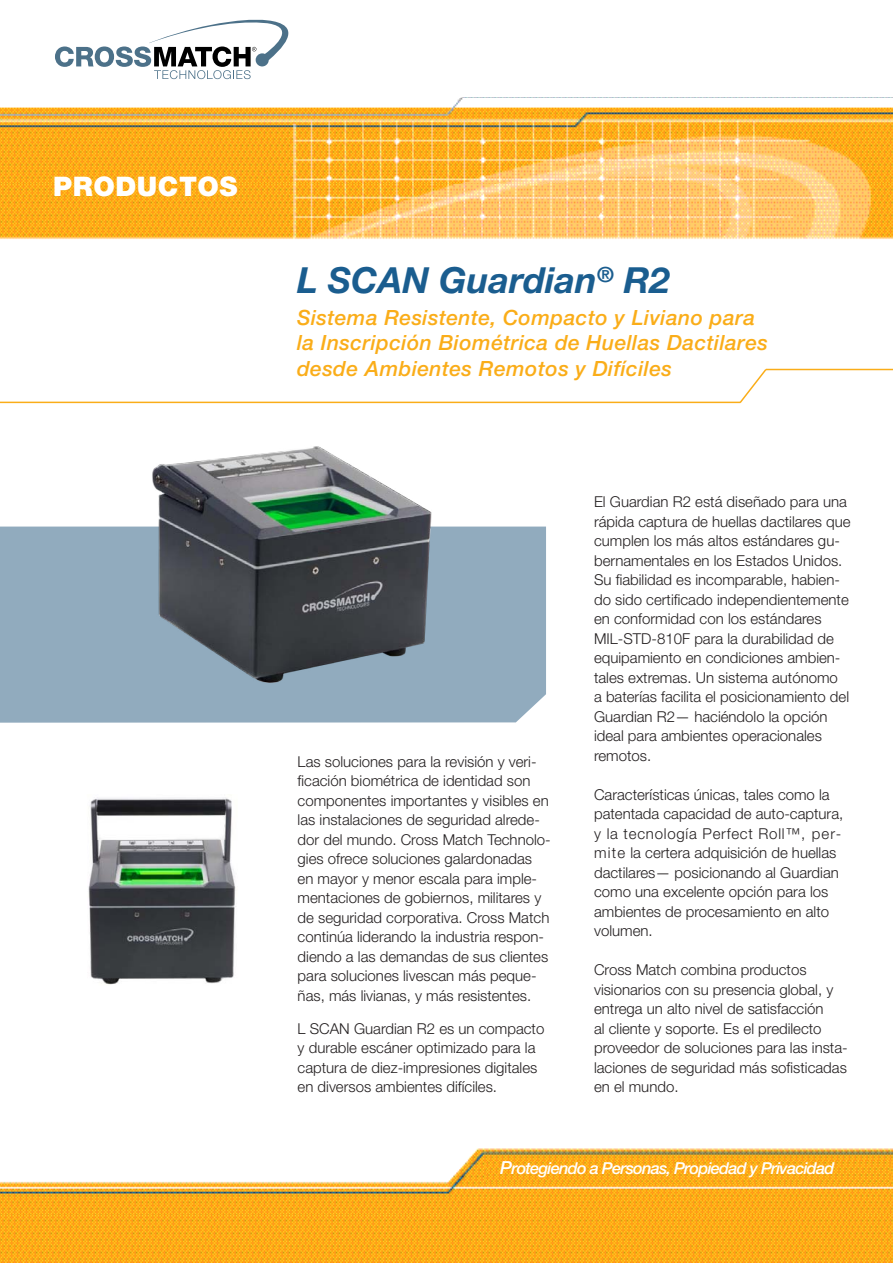
<style>
.page{position:relative;width:893px;height:1263px;background:#fff}
.page>*{position:absolute;margin:0;border:0;box-sizing:border-box;transform-origin:0 0}
.t1{font:italic 700 36px "Helvetica Neue LT Std";color:#1a5d8f}
.t2{font:900 27px "Helvetica Neue LT Std";letter-spacing:.02em;color:#fff}
.front_subtitle{font:italic 500 21px/25.5px "Helvetica Neue LT Std";letter-spacing:.02em;color:#faad19}
.front_title{font:italic 500 16.5px "Helvetica Neue LT Std";letter-spacing:-.05em;color:#fff}
.front_text{font:300 15px/19.5px "Helvetica Neue LT Std";color:#231f20}
.s1{font-size:18px}
</style>
<div class="page">
<img style="left:0;top:97px;width:893px;height:307px">
<img style="left:0;top:1148px;width:893px;height:115px">
<hr style="left:0;top:402px;width:740px;height:1px;background:#faad19">
<hr style="left:766px;top:369px;width:127px;height:1px;background:#faad19">
<svg style="left:738px;top:367px;width:30px;height:37px"></svg>
<img style="left:486px;top:1161px;width:404px;height:21px">
<div style="left:0;top:527px;width:546px;height:196px;background:#91abbe"></div>
<div style="left:47px;top:14px;width:243px;height:87px;background:#fff"></div>
<svg style="left:55px;top:19px;width:234px;height:60px"></svg>
<img style="left:88px;top:446px;width:413px;height:246px">
<img style="left:88px;top:797px;width:148px;height:188px">
<p class="t2" style="left:53px;top:170px;width:186px">PRODUCTOS</p>
<p class="t1" style="left:297px;top:258px;width:374px">L SCAN Guardian<sup>®</sup> R2</p>
<p class="front_subtitle" style="left:297px;top:304px;width:472px">Sistema Resistente, Compacto y Liviano para la Inscripción Biométrica de Huellas Dactilares desde Ambientes Remotos y Difíciles</p>
<p class="front_text" style="left:298px;top:751px;width:255px">Las soluciones para la revisión y veri&shy;ficación biométrica de identidad son componentes importantes y visibles en las instalaciones de seguridad alrede&shy;dor del mundo. Cross Match Technolo&shy;gies ofrece soluciones galardonadas en mayor y menor escala para imple&shy;mentaciones de gobiernos, militares y de seguridad corporativa. Cross Match continúa liderando la industria respon&shy;diendo a las demandas de sus clientes para soluciones livescan más peque&shy;ñas, más livianas, y más resistentes.</p>
<p class="front_text" style="left:298px;top:1018px;width:248px">L SCAN Guardian R2 es un compacto y durable escáner optimizado para la captura de diez-impresiones digitales en diversos ambientes difíciles.</p>
<p class="front_text" style="left:594px;top:492px;width:258px">El Guardian R2 está diseñado para una rápida captura de huellas dactilares que cumplen los más altos estándares gu&shy;bernamentales en los Estados Unidos.<br>Su fiabilidad es incomparable, habien&shy;do sido certificado independientemente en conformidad con los estándares MIL-STD-810F para la durabilidad de equipamiento en condiciones ambien&shy;tales extremas. Un sistema autónomo<br>a baterías facilita el posicionamiento del Guardian R2— haciéndolo la opción ideal para ambientes operacionales remotos.</p>
<p class="front_text" style="left:594px;top:784px;width:251px">Características únicas, tales como la patentada capacidad de auto-captura, y la tecnología Perfect Roll™, per&shy;mite la certera adquisición de huellas dactilares— posicionando al Guardian como una excelente opción para los ambientes de procesamiento en alto volumen.</p>
<p class="front_text" style="left:594px;top:960px;width:255px">Cross Match combina productos visionarios con su presencia global, y entrega un alto nivel de satisfacción<br>al cliente y soporte. Es el predilecto proveedor de soluciones para las insta&shy;laciones de seguridad más sofisticadas en el mundo.</p>
<p class="front_title" style="left:500px;top:1158px;width:336px"><span class="s1">P</span>rotegiendo a Personas, Propiedad y Privacidad</p>
</div>
